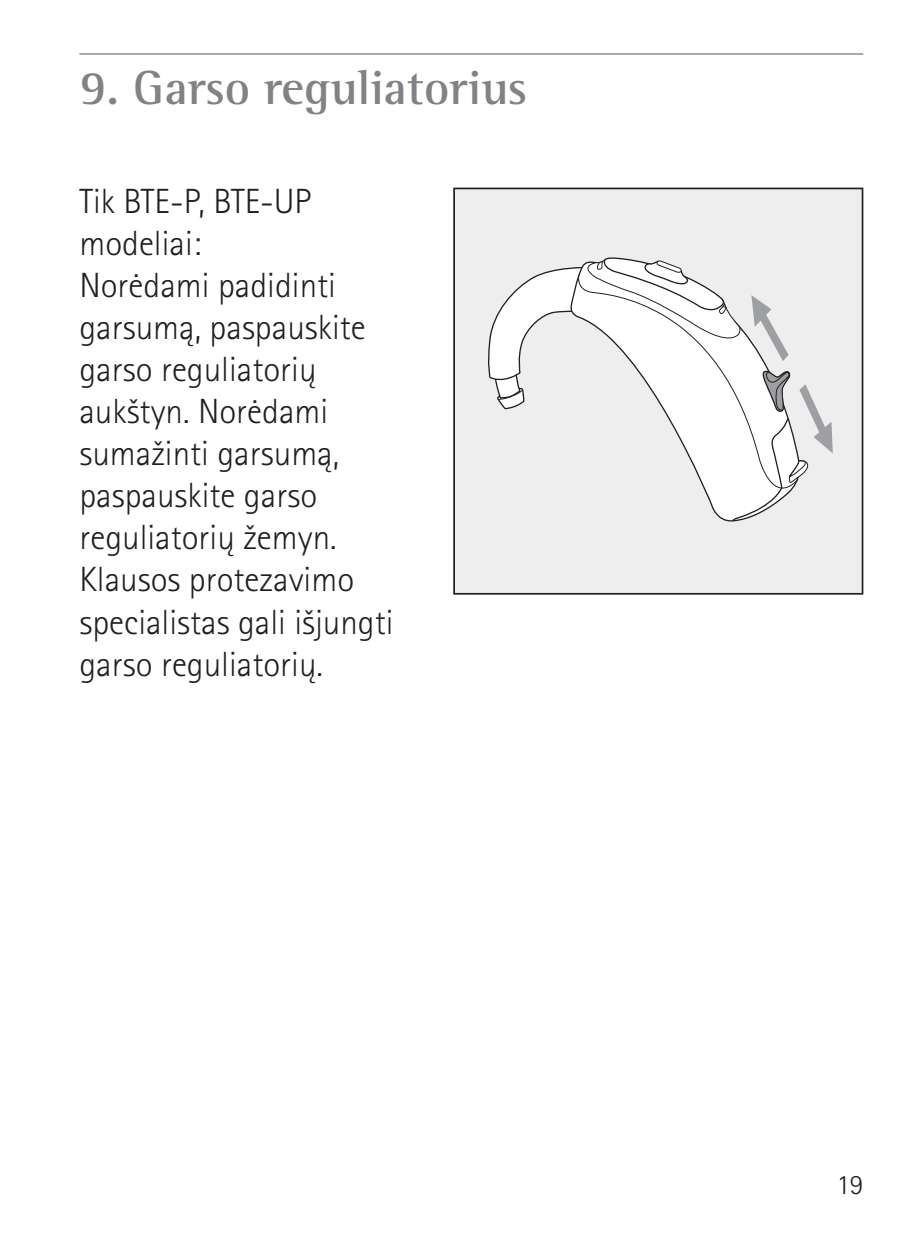
<style>
.page{position:relative;width:913px;height:1241px;background:#fff}
.page>*{position:absolute;margin:0;border:0;box-sizing:border-box;transform-origin:0 0}
.t1{font:700 49px "Rotis Semi Serif Pro";color:#808285}
.t2{font:300 35px/42px "Rotis Sans Serif Pro";color:#231f20}
.t3{font:300 28px "Rotis Sans Serif Pro";color:#231f20}
</style>
<div class="page">
<hr style="left:79px;top:53px;width:784px;height:2px;background:#9d9fa2">
<div style="left:454px;top:188px;width:408px;height:405px;background:#eeeeef"></div>
<svg style="left:488px;top:257px;width:345px;height:265px"></svg>
<div style="left:453px;top:187px;width:410px;height:407px;border:2px solid #231f20"></div>
<h1 class="t1" style="left:79px;top:57px;width:450px">9. Garso reguliatorius</h1>
<p class="t2" style="left:79px;top:181px;width:316px">Tik BTE-P, BTE-UP modeliai:<br>Norėdami padidinti garsumą, paspauskite garso reguliatorių aukštyn. Norėdami sumažinti garsumą, paspauskite garso reguliatorių žemyn.<br>Klausos protezavimo specialistas gali išjungti garso reguliatorių.</p>
<p class="t3" style="left:836px;top:1168px;width:28px">19</p>
</div>
